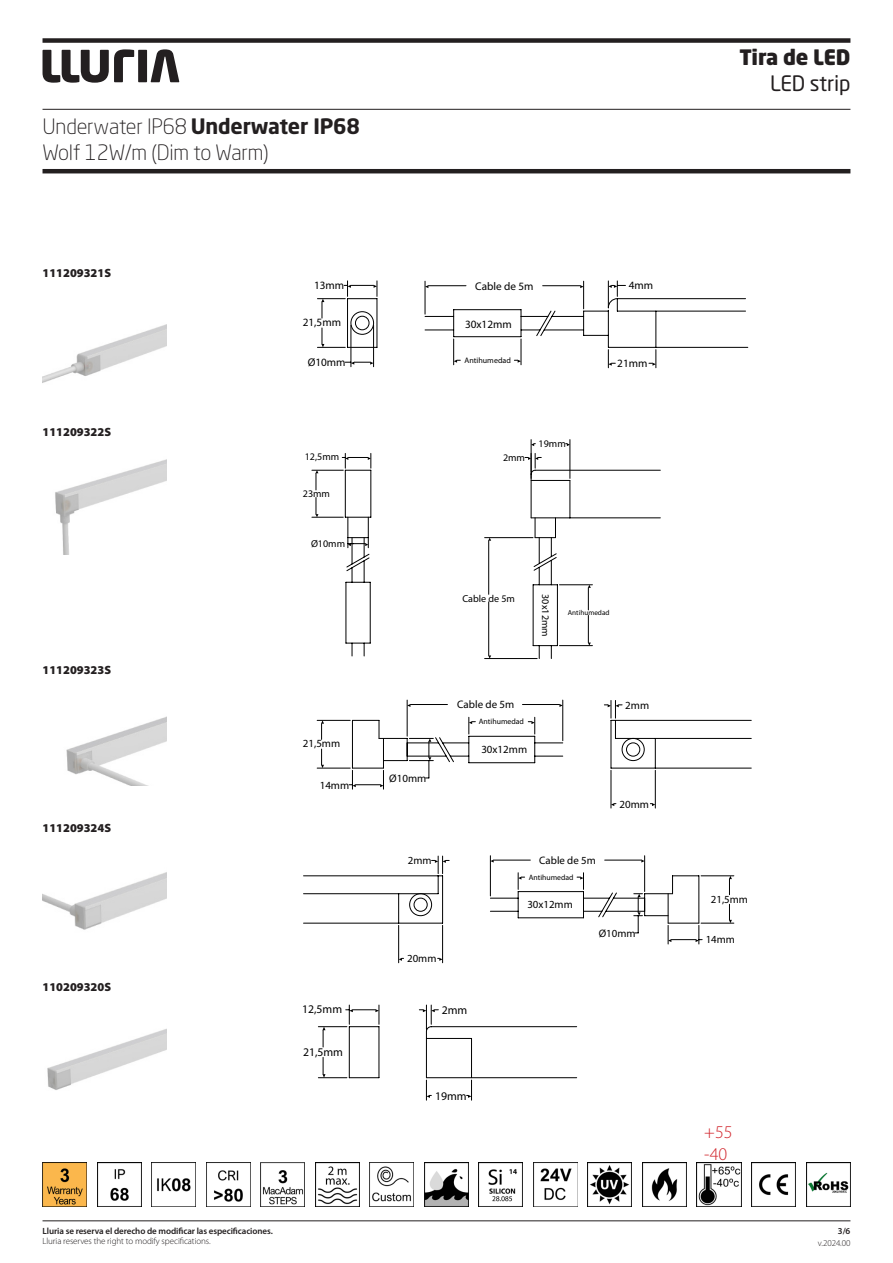
<style>
.page{position:relative;width:893px;height:1263px;background:#fff}
.page>*{position:absolute;margin:0;border:0;box-sizing:border-box;transform-origin:0 0}
.t1{font:300 21px/25.8px "Neo Sans Std";letter-spacing:-.01em;color:#231f20}
.t2{font:900 21px "Neo Sans Std";letter-spacing:-.01em;color:#231f20}
.t3{font:21px "Neo Sans Std";letter-spacing:-.01em;color:#231f20}
.t4{font:300 18px/21.6px "Myriad Pro";color:#d1232a}
.Cos_de_text_negreta{font:900 12px "Myriad Pro";color:#231f20}
.t5{font:11.7px "Myriad Pro";color:#000}
.t6{font:11.25px "Myriad Pro";color:#000}
.t7{font:10.95px "Myriad Pro";color:#000}
.t8{font:10.8px "Myriad Pro";color:#000}
.t9{font:10.05px "Myriad Pro";color:#000}
.t10{font:600 9px "Myriad Pro";letter-spacing:-.01em;color:#231f20}
.t11{font:300 9px "Myriad Pro";letter-spacing:-.01em;color:#231f20}
.t12{font:7.95px "Myriad Pro";color:#000}
.t13{font:7.8px "Myriad Pro";color:#000}
.t14{font:7.2px "Myriad Pro";color:#000}
.s1{font-weight:700}
</style>
<div class="page">
<img style="left:47px;top:1028px;width:120px;height:62px">
<img style="left:43px;top:872px;width:123px;height:58px">
<img style="left:55px;top:459px;width:112px;height:96px">
<img style="left:43px;top:324px;width:124px;height:59px">
<img style="left:66px;top:716px;width:101px;height:69px">
<hr style="left:701px;top:875px;width:33px;height:1px;background:#000">
<hr style="left:701px;top:923px;width:33px;height:1px;background:#000">
<svg style="left:729px;top:876px;width:3px;height:19px"></svg>
<svg style="left:729px;top:904px;width:3px;height:19px"></svg>
<hr style="left:398px;top:925px;width:1px;height:38px;background:#000">
<hr style="left:442px;top:925px;width:1px;height:38px;background:#000">
<svg style="left:438px;top:958px;width:5px;height:3px"></svg>
<svg style="left:303px;top:856px;width:399px;height:88px"></svg>
<hr style="left:317px;top:720px;width:33px;height:1px;background:#000">
<hr style="left:317px;top:768px;width:33px;height:1px;background:#000">
<svg style="left:321px;top:720px;width:3px;height:19px"></svg>
<svg style="left:321px;top:749px;width:3px;height:19px"></svg>
<hr style="left:655px;top:770px;width:1px;height:38px;background:#000">
<hr style="left:611px;top:770px;width:1px;height:38px;background:#000">
<svg style="left:650px;top:803px;width:5px;height:3px"></svg>
<svg style="left:611px;top:803px;width:5px;height:3px"></svg>
<svg style="left:349px;top:700px;width:403px;height:89px"></svg>
<hr style="left:485px;top:658px;width:52px;height:1px;background:#000">
<svg style="left:342px;top:439px;width:319px;height:219px"></svg>
<hr style="left:426px;top:1031px;width:1px;height:47px;background:#000">
<hr style="left:471px;top:1038px;width:1px;height:40px;background:#000">
<hr style="left:426px;top:1038px;width:45px;height:1px;background:#000">
<hr style="left:431px;top:1026px;width:146px;height:1px;background:#000">
<hr style="left:349px;top:1027px;width:1px;height:51px;background:#000">
<hr style="left:349px;top:1077px;width:30px;height:1px;background:#000">
<hr style="left:379px;top:1027px;width:1px;height:51px;background:#000">
<svg style="left:318px;top:1005px;width:62px;height:42px"></svg>
<svg style="left:318px;top:1057px;width:29px;height:21px"></svg>
<hr style="left:426px;top:1077px;width:151px;height:1px;background:#000">
<svg style="left:426px;top:1080px;width:5px;height:20px"></svg>
<svg style="left:467px;top:1080px;width:5px;height:20px"></svg>
<svg style="left:419px;top:1004px;width:20px;height:28px"></svg>
<svg style="left:317px;top:281px;width:431px;height:87px"></svg>
<hr style="left:43px;top:109px;width:807px;height:1px;background:#231f20">
<div style="left:138px;top:50px;width:9px;height:32px;background:#231f20"></div>
<svg style="left:151px;top:49px;width:28px;height:33px"></svg>
<svg style="left:43px;top:49px;width:91px;height:34px"></svg>
<hr style="left:43px;top:169px;width:807px;height:4px;background:#231f20">
<div style="left:43px;top:38px;width:807px;height:5px;background:#231f20"></div>
<hr style="left:43px;top:1220px;width:807px;height:1px;background:#231f20">
<img style="left:261px;top:1162px;width:44px;height:44px">
<img style="left:152px;top:1162px;width:44px;height:44px">
<img style="left:97px;top:1162px;width:44px;height:44px">
<img style="left:43px;top:1162px;width:44px;height:44px">
<img style="left:206px;top:1162px;width:44px;height:44px">
<img style="left:533px;top:1162px;width:44px;height:44px">
<img style="left:370px;top:1162px;width:44px;height:44px">
<img style="left:588px;top:1162px;width:44px;height:44px">
<img style="left:642px;top:1162px;width:44px;height:44px">
<img style="left:315px;top:1162px;width:44px;height:44px">
<img style="left:697px;top:1162px;width:44px;height:44px">
<img style="left:479px;top:1162px;width:44px;height:44px">
<img style="left:424px;top:1162px;width:44px;height:44px">
<img style="left:751px;top:1162px;width:44px;height:44px">
<img style="left:806px;top:1162px;width:44px;height:44px">
<h1 class="t1" style="left:43px;top:114px;width:319px">Underwater IP68 <span class="s1">Underwater IP68<br></span>Wolf 12W/m (Dim to Warm)</h1>
<p class="Cos_de_text_negreta" style="left:43px;top:265px;width:70px">111209321S</p>
<p class="Cos_de_text_negreta" style="left:43px;top:424px;width:70px">111209322S</p>
<p class="Cos_de_text_negreta" style="left:43px;top:662px;width:70px">111209323S</p>
<p class="Cos_de_text_negreta" style="left:43px;top:820px;width:70px">111209324S</p>
<p class="Cos_de_text_negreta" style="left:43px;top:979px;width:70px">110209320S</p>
<p class="t6" style="left:314px;top:279px;width:32px">13mm</p>
<p class="t6" style="left:303px;top:316px;width:40px">21,5mm</p>
<p class="t6" style="left:308px;top:355px;width:39px">Ø10mm</p>
<p class="t9" style="left:305px;top:451px;width:36px">12,5mm</p>
<p class="t9" style="left:303px;top:488px;width:29px">23mm</p>
<p class="t9" style="left:311px;top:538px;width:36px">Ø10mm</p>
<p class="t7" style="left:303px;top:737px;width:39px">21,5mm</p>
<p class="t7" style="left:320px;top:778px;width:31px">14mm</p>
<p class="t5" style="left:302px;top:1002px;width:42px">12,5mm</p>
<p class="t5" style="left:303px;top:1044px;width:42px">21,5mm</p>
<p class="t6" style="left:475px;top:279px;width:60px">Cable de 5m</p>
<p class="t6" style="left:465px;top:317px;width:48px">30x12mm</p>
<p class="t12" style="left:465px;top:355px;width:48px">Antihumedad</p>
<p class="t9" style="left:503px;top:451px;width:24px">2mm</p>
<p class="t9" style="left:539px;top:438px;width:29px">19mm</p>
<p class="t6" style="left:629px;top:279px;width:26px">4mm</p>
<p class="t6" style="left:617px;top:356px;width:32px">21mm</p>
<p class="t9" style="left:462px;top:592px;width:54px">Cable de 5m</p>
<p class="t9" style="left:552px;top:594px;width:44px;rotate:90deg">30x12mm</p>
<p class="t14" style="left:568px;top:608px;width:43px">Antihumedad</p>
<p class="t7" style="left:457px;top:698px;width:59px">Cable de 5m</p>
<p class="t7" style="left:625px;top:698px;width:25px">2mm</p>
<p class="t13" style="left:479px;top:717px;width:47px">Antihumedad</p>
<p class="t7" style="left:389px;top:771px;width:39px">Ø10mm</p>
<p class="t7" style="left:481px;top:743px;width:47px">30x12mm</p>
<p class="t8" style="left:408px;top:854px;width:25px">2mm</p>
<p class="t8" style="left:539px;top:854px;width:58px">Cable de 5m</p>
<p class="t13" style="left:529px;top:872px;width:46px">Antihumedad</p>
<p class="t8" style="left:527px;top:898px;width:47px">30x12mm</p>
<p class="t7" style="left:620px;top:797px;width:31px">20mm</p>
<p class="t8" style="left:407px;top:952px;width:31px">20mm</p>
<p class="t5" style="left:442px;top:1003px;width:27px">2mm</p>
<p class="t5" style="left:435px;top:1088px;width:33px">19mm</p>
<p class="t8" style="left:599px;top:926px;width:38px">Ø10mm</p>
<p class="t10" style="left:43px;top:1225px;width:232px">Lluria se reserva el derecho de modificar las especificaciones.</p>
<p class="t11" style="left:43px;top:1236px;width:170px">Lluria reserves the right to modify specifications.</p>
<h1 class="t2" style="left:739px;top:44px;width:113px">Tira de LED</h1>
<h1 class="t3" style="left:770px;top:71px;width:82px">LED strip</h1>
<p class="t8" style="left:711px;top:892px;width:39px">21,5mm</p>
<p class="t8" style="left:706px;top:933px;width:31px">14mm</p>
<h2 class="t4" style="left:704px;top:1121px;width:30px">+55 -40</h2>
<p class="t10" style="left:838px;top:1225px;width:14px">3/6</p>
<p class="t11" style="left:818px;top:1237px;width:34px">v.2024.00</p>
</div>
